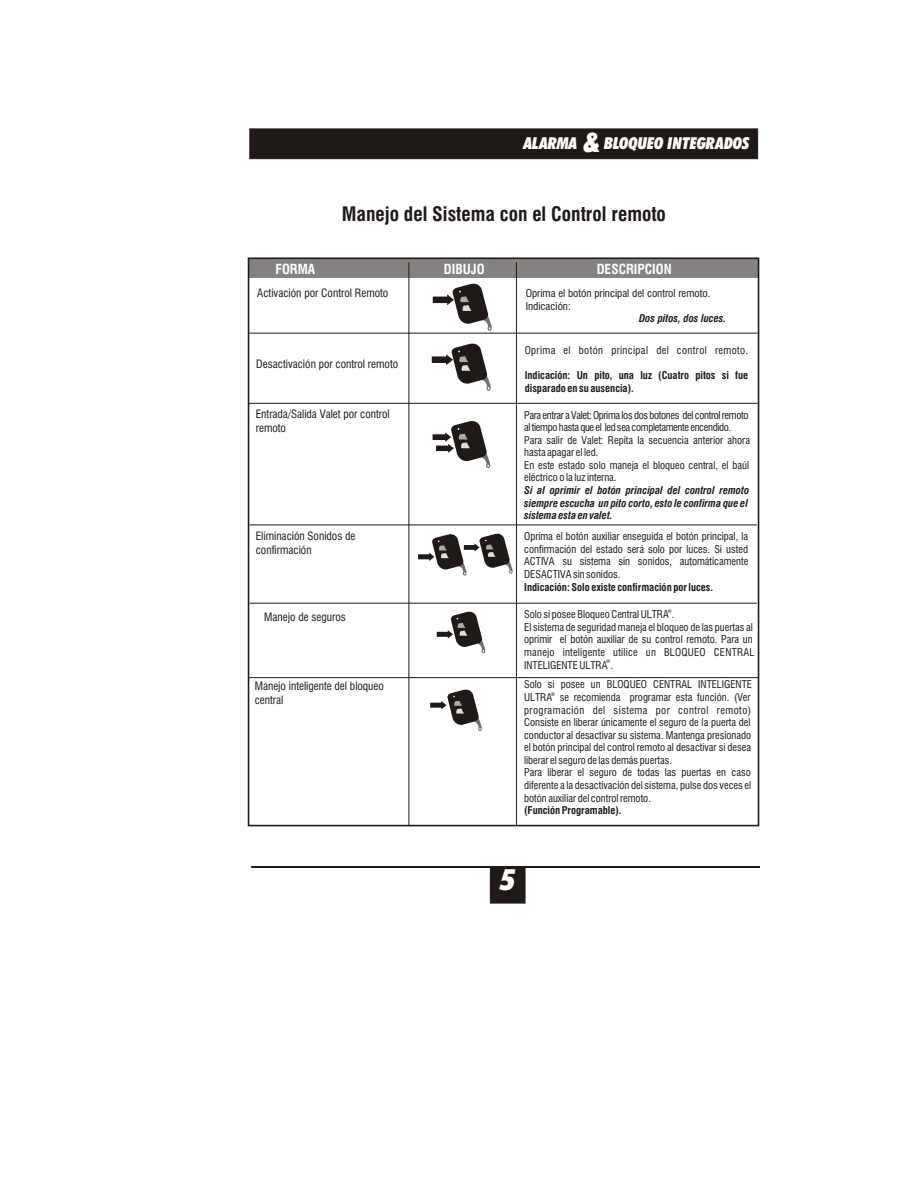
<style>
.page{position:relative;width:918px;height:1188px;background:#fff}
.page>*{position:absolute;margin:0;border:0;box-sizing:border-box;transform-origin:0 0}
.t1{font:29.1px "Futura X Blk Cn It BT";color:#fff}
.t2{font:700 19.5px "Swis 721 Cn BT";color:#1f1a17}
.t3{font:16.5px "Futura X Blk Cn It BT";color:#fff}
.t4{font:700 13.5px "Swis 721 Cn BT";color:#fff}
.t5{font:11.25px/13.5px "Swis 721 Cn BT";color:#1f1a17}
.t6{font:10.5px/12.6px "Swis 721 Cn BT";color:#1f1a17}
.t7{font:700 10.5px/12.6px "Swis 721 Cn BT";color:#1f1a17}
.t8{font:italic 700 10.5px/12.6px "Swis 721 Cn BT";color:#1f1a17;text-align:justify}
.t9{font:10.5px/12.6px "Swis 721 Cn BT";color:#1f1a17;scale:1.04 1}
.t10{font:10.5px "Swis 721 Cn BT";letter-spacing:.035em;color:#1f1a17}
.t11{font:5.25px "Swis 721 Cn BT";color:#1f1a17}
.s1{font-size:27px}
</style>
<div class="page">
<div style="left:490px;top:867px;width:35px;height:36px;background:#1f1a17;border:1px solid #1f1a17"></div>
<hr style="left:252px;top:866px;width:508px;height:2px;background:#1f1a17">
<div style="left:250px;top:129px;width:508px;height:30px;background:#1f1a17;border:1px solid #1f1a17"></div>
<div style="left:249px;top:258px;width:510px;height:20px;background:#858282"></div>
<div style="left:248px;top:257px;width:511px;height:569px;border:2px solid #1f1a17"></div>
<svg style="left:433px;top:283px;width:59px;height:48px"></svg>
<hr style="left:249px;top:333px;width:509px;height:1px;background:#1f1a17">
<hr style="left:249px;top:403px;width:509px;height:1px;background:#1f1a17">
<svg style="left:432px;top:343px;width:59px;height:48px"></svg>
<svg style="left:418px;top:533px;width:95px;height:43px"></svg>
<svg style="left:433px;top:421px;width:58px;height:47px"></svg>
<hr style="left:250px;top:525px;width:507px;height:1px;background:#1f1a17">
<hr style="left:250px;top:603px;width:507px;height:1px;background:#1f1a17">
<svg style="left:437px;top:611px;width:49px;height:42px"></svg>
<hr style="left:249px;top:677px;width:509px;height:1px;background:#1f1a17">
<svg style="left:430px;top:689px;width:52px;height:42px"></svg>
<hr style="left:516px;top:262px;width:1px;height:564px;background:#1f1a17">
<hr style="left:409px;top:262px;width:1px;height:564px;background:#1f1a17">
<h3 class="t3" style="left:524px;top:136px;width:227px">ALARMA <span class="s1">&amp;</span> BLOQUEO INTEGRADOS</h3>
<h2 class="t2" style="left:342px;top:206px;width:326px">Manejo del Sistema con el Control remoto</h2>
<p class="t4" style="left:275px;top:264px;width:41px">FORMA</p>
<p class="t4" style="left:444px;top:264px;width:42px">DIBUJO</p>
<p class="t4" style="left:597px;top:264px;width:77px">DESCRIPCION</p>
<p class="t5" style="left:257px;top:288px;width:133px">Activación por Control Remoto</p>
<p class="t9" style="left:526px;top:288px;width:179px">Oprima el botón principal del control remoto.<br>Indicación:</p>
<p class="t8" style="left:639px;top:313px;width:89px">Dos pitos, dos luces.</p>
<p class="t10" style="left:525px;top:346px;width:225px">Oprima el botón principal del control remoto.</p>
<p class="t7" style="left:525px;top:370px;width:225px">Indicación: Un pito, una luz (Cuatro pitos si fue disparado en su ausencia).</p>
<p class="t5" style="left:256px;top:359px;width:143px">Desactivación por control remoto</p>
<p class="t5" style="left:256px;top:409px;width:136px">Entrada/Salida Valet por control remoto</p>
<p class="t6" style="left:524px;top:410px;width:227px">Para entrar a Valet: Oprima los dos botones del control remoto al tiempo hasta que el led sea completamente encendido.<br>Para salir de Valet: Repita la secuencia anterior ahora hasta apagar el led.<br>En este estado solo maneja el bloqueo central, el baúl eléctrico o la luz interna.</p>
<p class="t8" style="left:524px;top:485px;width:227px">Si al oprimir el botón principal del control remoto siempre escucha un pito corto, esto le confirma que el sistema esta en valet.</p>
<p class="t5" style="left:256px;top:531px;width:101px">Eliminación Sonidos de confirmación</p>
<p class="t6" style="left:524px;top:531px;width:226px;text-align:justify">Oprima el botón auxiliar enseguida el botón principal, la confirmación del estado será solo por luces. Si usted ACTIVA su sistema sin sonidos, automáticamente DESACTIVA sin sonidos.</p>
<p class="t7" style="left:524px;top:582px;width:191px">Indicación: Solo existe confirmación por luces.</p>
<p class="t5" style="left:264px;top:611px;width:83px">Manejo de seguros</p>
<p class="t11" style="left:668px;top:609px;width:6px">®</p>
<p class="t6" style="left:524px;top:609px;width:232px">Solo si posee Bloqueo Central ULTRA .<br>El sistema de seguridad maneja el bloqueo de las puertas al oprimir el botón auxiliar de su control remoto. Para un manejo inteligente utilice un BLOQUEO CENTRAL</p>
<p class="t11" style="left:606px;top:659px;width:6px">®</p>
<p class="t6" style="left:524px;top:660px;width:90px">INTELIGENTE ULTRA .</p>
<p class="t5" style="left:255px;top:681px;width:131px">Manejo inteligente del bloqueo central</p>
<p class="t6" style="left:524px;top:679px;width:229px">Solo si posee un BLOQUEO CENTRAL INTELIGENTE</p>
<p class="t11" style="left:551px;top:692px;width:6px">®</p>
<p class="t6" style="left:524px;top:692px;width:229px">ULTRA se recomienda programar esta función. (Ver programación del sistema por control remoto)<br>Consiste en liberar únicamente el seguro de la puerta del conductor al desactivar su sistema. Mantenga presionado el botón principal del control remoto al desactivar si desea liberar el seguro de las demás puertas.<br>Para liberar el seguro de todas las puertas en caso diferente a la desactivación del sistema, pulse dos veces el botón auxiliar del control remoto.</p>
<p class="t7" style="left:524px;top:805px;width:99px">(Función Programable).</p>
<h1 class="t1" style="left:501px;top:868px;width:16px">5</h1>
</div>
